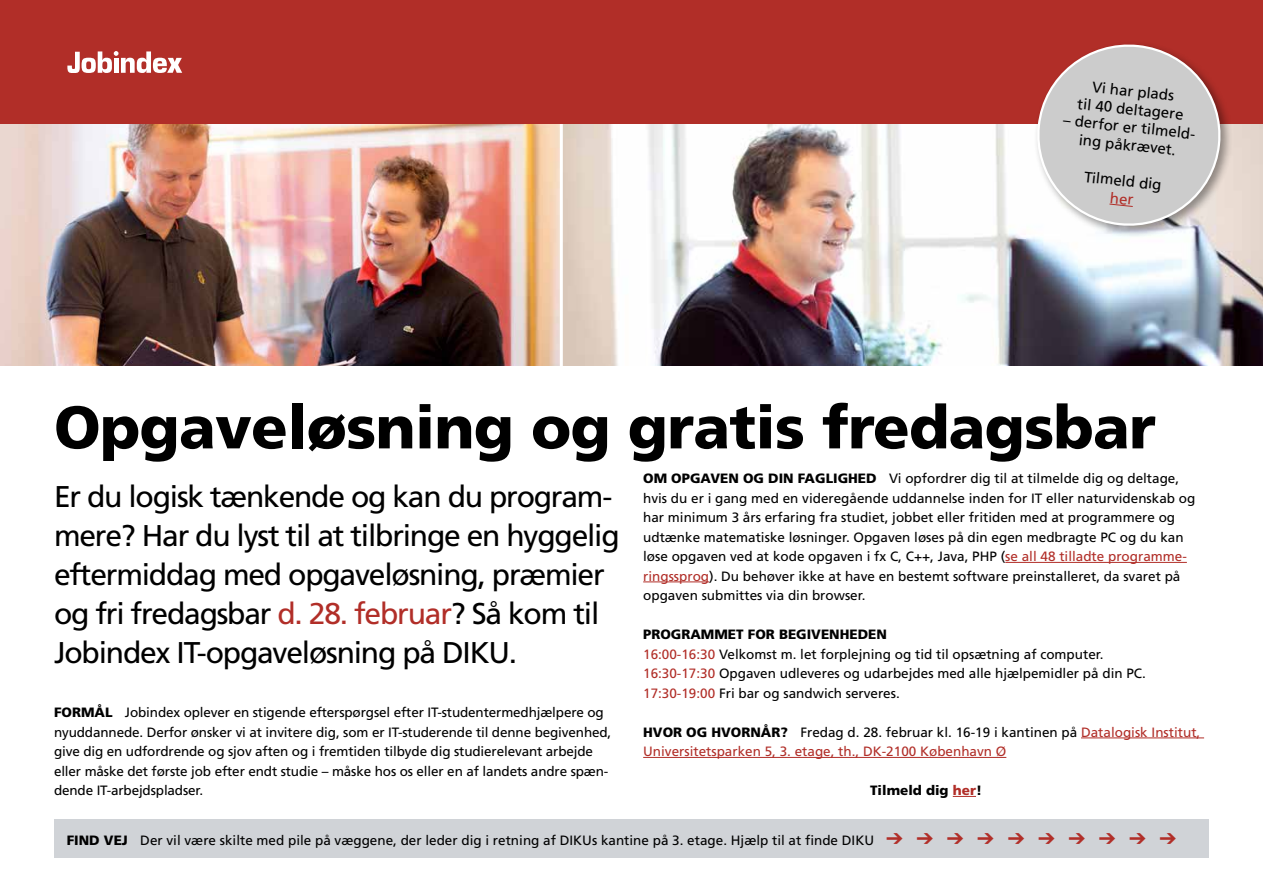
<style>
.page{position:relative;width:1263px;height:893px;background:#fff}
.page>*{position:absolute;margin:0;border:0;box-sizing:border-box;transform-origin:0 0}
.t1{font:900 60px "Frutiger";letter-spacing:-.01em;color:#000}
.t2{font:30px/39px "Frutiger";letter-spacing:-.04em;color:#000}
.t3{font:15px/18px "Frutiger";color:#000;text-align:center}
.t4{font:13.5px/19.5px "Frutiger";color:#000}
.t5{font:13.5px/19.5px "Frutiger";color:#b12e28}
.t6{font:900 13.5px "Frutiger";color:#000}
.s1{color:#b12e28}
.s2{font-weight:900}
.s3{font-weight:900;color:#000}
.s4{color:#000}
.s5{font-family:"MS P Mincho";font-size:18px;color:#b12e28}
</style>
<div class="page">
<img style="left:0;top:123px;width:560px;height:243px">
<img style="left:563px;top:123px;width:700px;height:243px">
<hr style="left:1005px;top:562px;width:182px;height:1px;background:#b12e28">
<hr style="left:643px;top:582px;width:66px;height:1px;background:#b12e28">
<hr style="left:1081px;top:738px;width:123px;height:1px;background:#b12e28">
<hr style="left:643px;top:757px;width:363px;height:1px;background:#b12e28">
<svg style="left:953px;top:796px;width:23px;height:1px"></svg>
<div style="left:54px;top:820px;width:1155px;height:38px;background:#d0d3d7"></div>
<div style="left:0;top:0;width:1263px;height:123px;background:#b12e28"></div>
<svg style="left:67px;top:51px;width:115px;height:22px"></svg>
<div style="left:1033px;top:41px;width:200px;height:197px;background:#000;opacity:.4"></div>
<svg style="left:1031px;top:41px;width:195px;height:188px"></svg>
<p class="t3" style="left:1080px;top:76px;width:108px;rotate:6deg">Vi har plads<br>til 40 deltagere</p>
<p class="t3" style="left:1064px;top:111px;width:137px;rotate:6deg">– derfor er tilmeld&shy;ing påkrævet.</p>
<p class="t3" style="left:1085px;top:167px;width:79px;rotate:6deg">Tilmeld dig</p>
<h1 class="t1" style="left:54px;top:391px;width:1103px">Opgaveløsning og gratis fredagsbar</h1>
<h2 class="t2" style="left:54px;top:477px;width:567px">Er du logisk tænkende og kan du program&shy;mere? Har du lyst til at tilbringe en hyggelig eftermiddag med opgaveløsning, præmier og fri fredagsbar <span class="s1">d. 28. februar</span>? Så kom til Jobindex IT-opgaveløsning på DIKU.</h2>
<p class="t4" style="left:54px;top:702px;width:559px"><span class="s2">FORMÅL</span> Jobindex oplever en stigende efterspørgsel efter IT-studentermedhjælpere og nyuddannede. Derfor ønsker vi at invitere dig, som er IT-studerende til denne begivenhed, give dig en udfordrende og sjov aften og i fremtiden tilbyde dig studierelevant arbejde eller måske det første job efter endt studie – måske hos os eller en af landets andre spæn&shy;dende IT-arbejdspladser.</p>
<p class="t4" style="left:643px;top:468px;width:554px"><span class="s2">OM OPGAVEN OG DIN FAGLIGHED</span> Vi opfordrer dig til at tilmelde dig og deltage, hvis du er i gang med en videregående uddannelse inden for IT eller naturvidenskab og har minimum 3 års erfaring fra studiet, jobbet eller fritiden med at programmere og udtænke matematiske løsninger. Opgaven løses på din egen medbragte PC og du kan løse opgaven ved at kode opgaven i fx C, C++, Java, PHP (<span class="s1">se all 48 tilladte programme&shy;ringssprog</span>). Du behøver ikke at have en bestemt software preinstalleret, da svaret på opgaven submittes via din browser.</p>
<p class="t4" style="left:643px;top:624px;width:504px"><span class="s2">PROGRAMMET FOR BEGIVENHEDEN<br></span><span class="s1">16:00-16:30</span> Velkomst m. let forplejning og tid til opsætning af computer.<br><span class="s1">16:30-17:30</span> Opgaven udleveres og udarbejdes med alle hjælpemidler på din PC.<br><span class="s1">17:30-19:00</span> Fri bar og sandwich serveres.</p>
<p class="t5" style="left:643px;top:722px;width:559px"><span class="s3">HVOR OG HVORNÅR?</span> <span class="s4">Fredag d. 28. februar kl. 16-19 i kantinen på</span> Datalogisk Institut,<br>Universitetsparken 5, 3. etage, th., DK-2100 København Ø</p>
<p class="t6" style="left:870px;top:782px;width:113px">Tilmeld dig <span class="s1">her</span>!</p>
<p class="t4" style="left:67px;top:831px;width:1112px"><span class="s2">FIND VEJ</span> Der vil være skilte med pile på væggene, der leder dig i retning af DIKUs kantine på 3. etage. Hjælp til at finde DIKU <span class="s5">➔ ➔ ➔ ➔ ➔ ➔ ➔ ➔ ➔ ➔</span></p>
</div>
